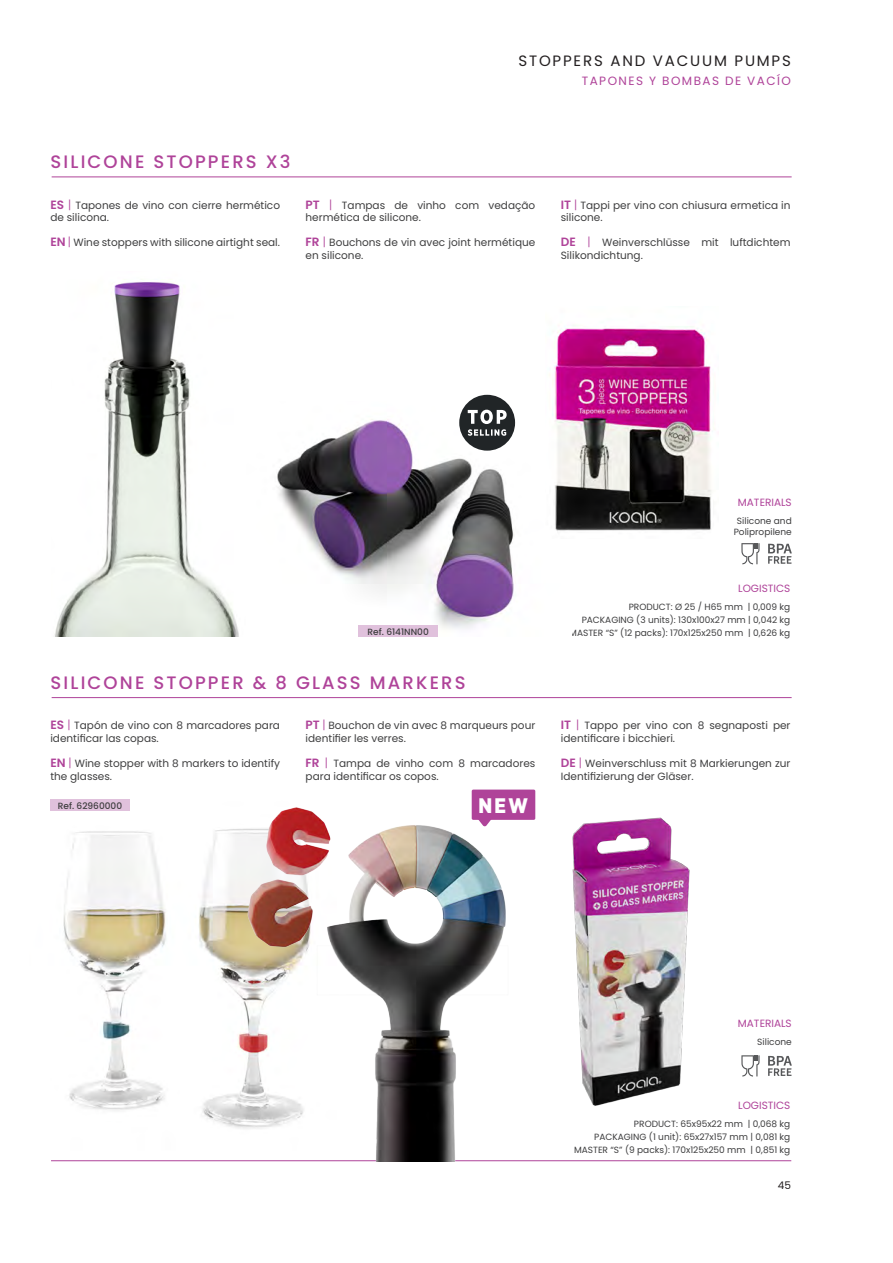
<style>
.page{position:relative;width:893px;height:1263px;background:#fff}
.page>*{position:absolute;margin:0;border:0;box-sizing:border-box;transform-origin:0 0}
.Productos{font:900 21px "Gotham Narrow";color:#fff;scale:.96 1}
.Productos-2{font:500 18px "Poppins";letter-spacing:.12em;color:#af4399}
.TITULO-Seccion{font:15px "Poppins";letter-spacing:.12em;color:#231f20}
.TITULO-Seccion-2{font:12px "Poppins";letter-spacing:.12em;color:#af4399}
.t1{font:10.5px/12.6px "Poppins";color:#3e3e3f}
.t2{font:10.5px "Poppins";color:#af4399}
.t3{font:10.5px "Poppins";color:#231f20}
.t4{font:9px/10.8px "Poppins";color:#3e3e3f;text-align:center}
.t5{font:500 9px "Poppins";color:#3e3e3f}
.s1{font-weight:600;font-size:12px;color:#af4399}
.s2{font-weight:300;font-size:12px;color:#af4399}
</style>
<div class="page">
<hr style="left:51px;top:1160px;width:740px;height:1px;background:#af4399">
<img style="left:50px;top:799px;width:184px;height:328px">
<img style="left:234px;top:790px;width:307px;height:371px">
<div style="left:472px;top:789px;width:63px;height:31px;background:#af4399;border-radius:2px"></div>
<svg style="left:476px;top:819px;width:17px;height:8px"></svg>
<svg style="left:741px;top:543px;width:18px;height:21px"></svg>
<svg style="left:768px;top:544px;width:24px;height:20px"></svg>
<svg style="left:741px;top:1055px;width:18px;height:21px"></svg>
<svg style="left:768px;top:1056px;width:24px;height:20px"></svg>
<hr style="left:52px;top:177px;width:740px;height:1px;background:#af4399">
<hr style="left:52px;top:697px;width:740px;height:1px;background:#af4399">
<img style="left:277px;top:401px;width:239px;height:235px">
<img style="left:54px;top:282px;width:185px;height:354px">
<img style="left:549px;top:326px;width:163px;height:205px">
<img style="left:535px;top:790px;width:155px;height:339px">
<div style="left:459px;top:395px;width:56px;height:56px;background:#212527;border-radius:50%"></div>
<svg style="left:468px;top:410px;width:39px;height:26px"></svg>
<div style="left:359px;top:625px;width:79px;height:11px;background:#e0c1dc"></div>
<div style="left:50px;top:800px;width:80px;height:11px;background:#e0c1dc"></div>
<p class="TITULO-Seccion" style="left:518px;top:52px;width:274px">STOPPERS AND VACUUM PUMPS</p>
<p class="TITULO-Seccion-2" style="left:582px;top:74px;width:211px">TAPONES Y BOMBAS DE VACÍO</p>
<p class="Productos-2" style="left:51px;top:152px;width:242px">SILICONE STOPPERS X3</p>
<p class="t1" style="left:50px;top:199px;width:231px"><span class="s1">ES</span> <span class="s2">|</span> Tapones de vino con cierre hermético de silicona.</p>
<p class="t1" style="left:50px;top:237px;width:231px"><span class="s1">EN</span> <span class="s2">|</span> Wine stoppers with silicone airtight seal.</p>
<p class="t1" style="left:306px;top:199px;width:231px"><span class="s1">PT</span> <span class="s2">|</span> Tampas de vinho com vedação hermética de silicone.</p>
<p class="t1" style="left:306px;top:237px;width:231px"><span class="s1">FR</span> <span class="s2">|</span> Bouchons de vin avec joint hermétique en silicone.</p>
<p class="t1" style="left:561px;top:199px;width:231px"><span class="s1">IT</span> <span class="s2">|</span> Tappi per vino con chiusura ermetica in silicone.</p>
<p class="t1" style="left:561px;top:237px;width:231px"><span class="s1">DE</span> <span class="s2">|</span> Weinverschlüsse mit luftdichtem<br>Silikondichtung.</p>
<p class="t5" style="left:368px;top:626px;width:63px">Ref. 6141NN00</p>
<p class="Productos-2" style="left:51px;top:672px;width:417px">SILICONE STOPPER &amp; 8 GLASS MARKERS</p>
<p class="t1" style="left:50px;top:719px;width:231px"><span class="s1">ES</span> <span class="s2">|</span> Tapón de vino con 8 marcadores para identificar las copas.</p>
<p class="t1" style="left:306px;top:719px;width:231px"><span class="s1">PT</span> <span class="s2">|</span> Bouchon de vin avec 8 marqueurs pour identifier les verres.</p>
<p class="t1" style="left:50px;top:757px;width:231px"><span class="s1">EN</span> <span class="s2">|</span> Wine stopper with 8 markers to identify the glasses.</p>
<p class="t1" style="left:306px;top:757px;width:231px"><span class="s1">FR</span> <span class="s2">|</span> Tampa de vinho com 8 marcadores para identificar os copos.</p>
<p class="t5" style="left:58px;top:801px;width:66px">Ref. 62960000</p>
<p class="Productos" style="left:478px;top:792px;width:53px">NEW</p>
<p class="t2" style="left:738px;top:496px;width:55px">MATERIALS</p>
<p class="t4" style="left:734px;top:515px;width:60px">Silicone and<br>Polipropilene</p>
<p class="t2" style="left:738px;top:583px;width:54px">LOGISTICS</p>
<p class="t4" style="left:629px;top:602px;width:163px">PRODUCT: Ø 25 / H65 mm | 0,009 kg</p>
<p class="t4" style="left:582px;top:615px;width:210px">PACKAGING (3 units): 130x100x27 mm | 0,042 kg</p>
<p class="t4" style="left:569px;top:628px;width:223px">MASTER “S” (12 packs): 170x125x250 mm | 0,626 kg</p>
<p class="t1" style="left:561px;top:719px;width:231px"><span class="s1">IT</span> <span class="s2">|</span> Tappo per vino con 8 segnaposti per identificare i bicchieri.</p>
<p class="t1" style="left:561px;top:757px;width:231px"><span class="s1">DE</span> <span class="s2">|</span> Weinverschluss mit 8 Markierungen zur<br>Identifizierung der Gläser.</p>
<p class="t2" style="left:738px;top:1017px;width:55px">MATERIALS</p>
<p class="t4" style="left:757px;top:1036px;width:36px">Silicone</p>
<p class="t2" style="left:738px;top:1099px;width:54px">LOGISTICS</p>
<p class="t4" style="left:634px;top:1118px;width:158px">PRODUCT: 65x95x22 mm | 0,068 kg</p>
<p class="t4" style="left:594px;top:1131px;width:198px">PACKAGING (1 unit): 65x27x157 mm | 0,081 kg</p>
<p class="t4" style="left:574px;top:1144px;width:218px">MASTER “S” (9 packs): 170x125x250 mm | 0,851 kg</p>
<p class="t3" style="left:778px;top:1179px;width:15px">45</p>
</div>
